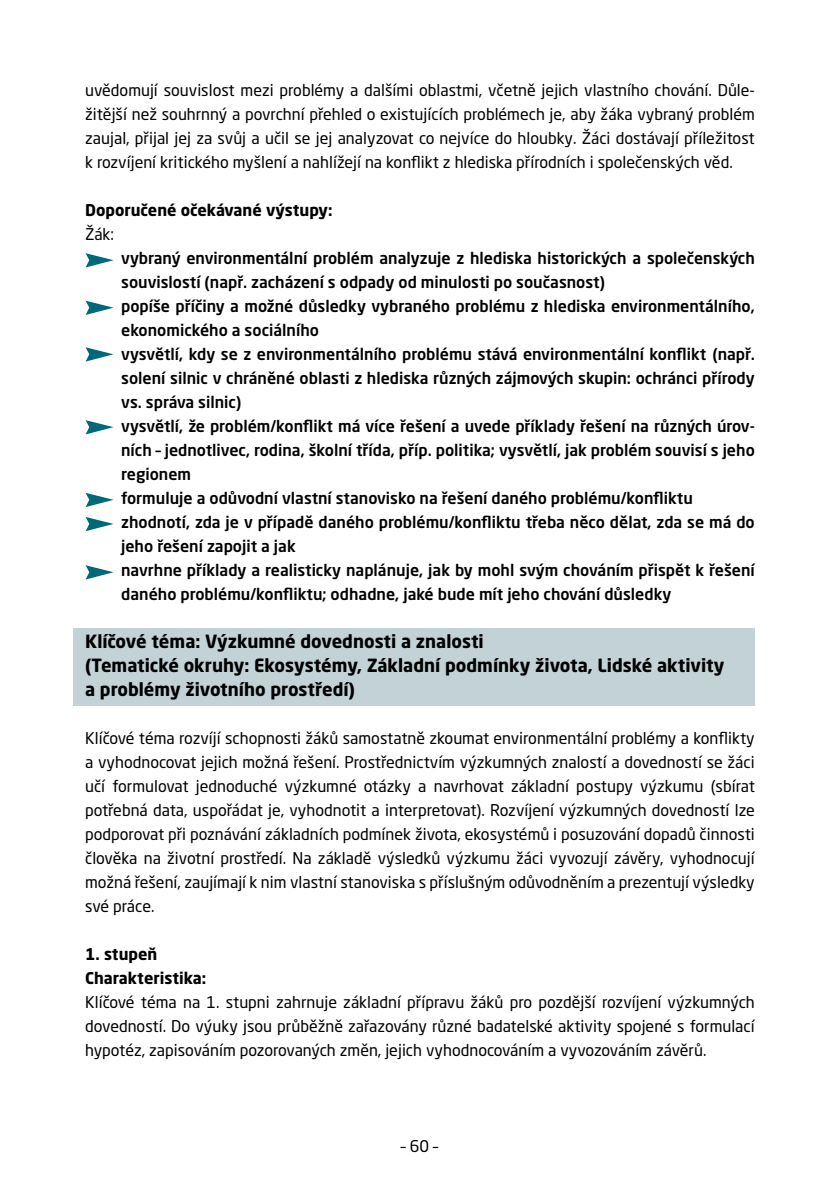
<style>
.page{position:relative;width:840px;height:1191px;background:#fff}
.page>*{position:absolute;margin:0;border:0;box-sizing:border-box;transform-origin:0 0}
.t1{font:700 18px/24px "Neo Sans Pro";color:#000}
.t2{font:16px/24px "Neo Sans Pro";color:#000;text-align:justify}
.t3{font:500 16px/24px "Neo Sans Pro";color:#000}
.t4{font:700 16px/24px "Neo Sans Pro";color:#000}
.s1{color:#006979}
</style>
<div class="page">
<div style="left:74px;top:628px;width:680px;height:78px;background:#c2d2d7"></div>
<svg style="left:85px;top:253px;width:28px;height:14px"></svg>
<svg style="left:85px;top:301px;width:28px;height:14px"></svg>
<svg style="left:85px;top:347px;width:28px;height:14px"></svg>
<svg style="left:85px;top:420px;width:28px;height:14px"></svg>
<svg style="left:85px;top:493px;width:28px;height:14px"></svg>
<svg style="left:85px;top:517px;width:28px;height:14px"></svg>
<svg style="left:85px;top:565px;width:28px;height:14px"></svg>
<p class="t2" style="left:85px;top:78px;width:670px">uvědomují souvislost mezi problémy a dalšími oblastmi, včetně jejich vlastního chování. Důle&shy;žitější než souhrnný a povrchní přehled o existujících problémech je, aby žáka vybraný problém zaujal, přijal jej za svůj a učil se jej analyzovat co nejvíce do hloubky. Žáci dostávají příležitost k rozvíjení kritického myšlení a nahlížejí na konflikt z hlediska přírodních i společenských věd.</p>
<p class="t4" style="left:85px;top:198px;width:249px">Doporučené očekávané výstupy:</p>
<p class="t2" style="left:85px;top:222px;width:30px">Žák:</p>
<p class="t3" style="left:121px;top:246px;width:635px;text-indent:-36px"><span class="s1">•</span> vybraný environmentální problém analyzuje z hlediska historických a společenských souvislostí (např. zacházení s odpady od minulosti po současnost)</p>
<p class="t3" style="left:121px;top:294px;width:634px;text-indent:-36px"><span class="s1">•</span> popíše příčiny a možné důsledky vybraného problému z hlediska environmentálního, ekonomického a sociálního</p>
<p class="t3" style="left:121px;top:342px;width:634px;text-align:justify;text-indent:-36px"><span class="s1">•</span> vysvětlí, kdy se z environmentálního problému stává environmentální konflikt (např. solení silnic v chráněné oblasti z hlediska různých zájmových skupin: ochránci přírody vs. správa silnic)</p>
<p class="t3" style="left:121px;top:414px;width:635px;text-align:justify;text-indent:-36px"><span class="s1">•</span> vysvětlí, že problém/konflikt má více řešení a uvede příklady řešení na různých úrov&shy;ních – jednotlivec, rodina, školní třída, příp. politika; vysvětlí, jak problém souvisí s jeho regionem</p>
<p class="t3" style="left:85px;top:486px;width:609px"><span class="s1">•</span> formuluje a odůvodní vlastní stanovisko na řešení daného problému/konfliktu</p>
<p class="t3" style="left:121px;top:510px;width:634px;text-indent:-36px"><span class="s1">•</span> zhodnotí, zda je v případě daného problému/konfliktu třeba něco dělat, zda se má do jeho řešení zapojit a jak</p>
<p class="t3" style="left:121px;top:558px;width:634px;text-indent:-36px"><span class="s1">•</span> navrhne příklady a realisticky naplánuje, jak by mohl svým chováním přispět k řešení daného problému/konfliktu; odhadne, jaké bude mít jeho chování důsledky</p>
<p class="t1" style="left:85px;top:629px;width:640px">Klíčové téma: Výzkumné dovednosti a znalosti<br>(Tematické okruhy: Ekosystémy, Základní podmínky života, Lidské aktivity a problémy životního prostředí)</p>
<p class="t2" style="left:85px;top:726px;width:670px">Klíčové téma rozvíjí schopnosti žáků samostatně zkoumat environmentální problémy a konflikty a vyhodnocovat jejich možná řešení. Prostřednictvím výzkumných znalostí a dovedností se žáci učí formulovat jednoduché výzkumné otázky a navrhovat základní postupy výzkumu (sbírat potřebná data, uspořádat je, vyhodnotit a interpretovat). Rozvíjení výzkumných dovedností lze podporovat při poznávání základních podmínek života, ekosystémů i posuzování dopadů činnosti člověka na životní prostředí. Na základě výsledků výzkumu žáci vyvozují závěry, vyhodnocují možná řešení, zaujímají k nim vlastní stanoviska s příslušným odůvodněním a prezentují výsledky své práce.</p>
<p class="t4" style="left:85px;top:942px;width:123px">1. stupeň<br>Charakteristika:</p>
<p class="t2" style="left:85px;top:990px;width:671px">Klíčové téma na 1. stupni zahrnuje základní přípravu žáků pro pozdější rozvíjení výzkumných dovedností. Do výuky jsou průběžně zařazovány různé badatelské aktivity spojené s formulací hypotéz, zapisováním pozorovaných změn, jejich vyhodnocováním a vyvozováním závěrů.</p>
<p class="t2" style="left:400px;top:1134px;width:39px">– 60 –</p>
</div>
